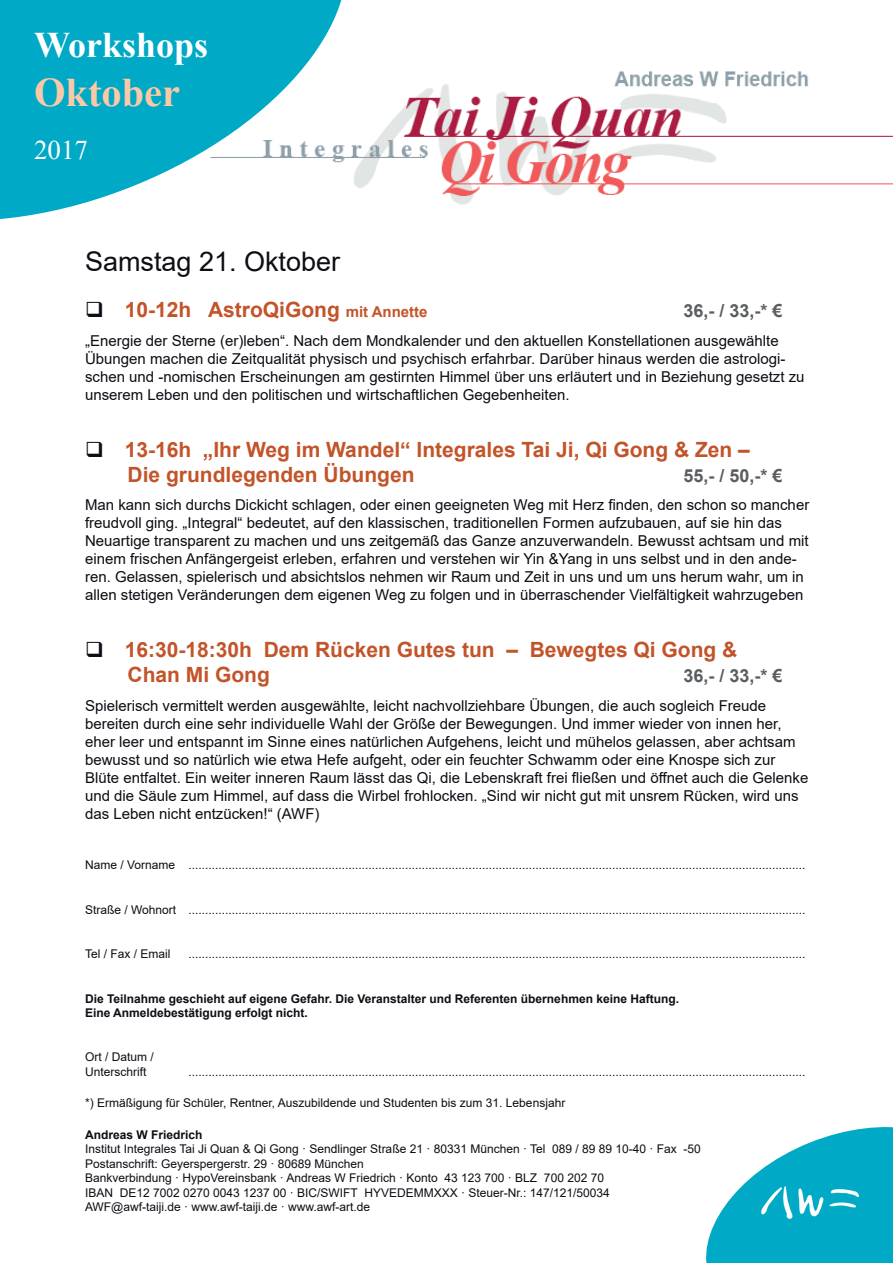
<style>
.page{position:relative;width:893px;height:1263px;background:#fff}
.page>*{position:absolute;margin:0;border:0;box-sizing:border-box;transform-origin:0 0}
.t1{font:700 40.5px "Times New Roman";color:#fbc9a7}
.t2{font:700 36px "Times New Roman";color:#fff}
.t3{font:27px "Arial";color:#0e0c14}
.t4{font:27px "Times New Roman";color:#fff}
.t5{font:700 21px/25.2px "Arial";color:#c25429}
.t6{font:700 18px "Arial";color:#5a5e61}
.t7{font:15px/18px "Arial";color:#0e0c14}
.t8{font:12px/14.4px "Arial";color:#0e0c14}
.t9{font:700 12px/14.4px "Arial";color:#0e0c14}
.s1{color:#0e0c14}
.s2{font-size:15px}
</style>
<div class="page">
<img style="left:378px;top:71px;width:515px;height:134px">
<svg style="left:0;top:0;width:378px;height:219px"></svg>
<svg style="left:706px;top:1127px;width:187px;height:136px"></svg>
<img style="left:761px;top:1187px;width:97px;height:31px">
<h2 class="t2" style="left:34px;top:19px;width:176px">Workshops</h2>
<h1 class="t1" style="left:34px;top:63px;width:148px">Oktober</h1>
<h3 class="t4" style="left:34px;top:131px;width:55px">2017</h3>
<h3 class="t3" style="left:85px;top:242px;width:257px">Samstag 21. Oktober</h3>
<h3 class="t5" style="left:85px;top:297px;width:344px"><span class="s1">❑</span> 10-12h AstroQiGong <span class="s2">mit Annette</span></h3>
<p class="t6" style="left:683px;top:298px;width:101px">36,- / 33,-* €</p>
<p class="t7" style="left:85px;top:331px;width:721px">„Energie der Sterne (er)leben“. Nach dem Mondkalender und den aktuellen Konstellationen ausgewählte Übungen machen die Zeitqualität physisch und psychisch erfahrbar. Darüber hinaus werden die astrologi&shy;schen und -nomischen Erscheinungen am gestirnten Himmel über uns erläutert und in Beziehung gesetzt zu unserem Leben und den politischen und wirtschaftlichen Gegebenheiten.</p>
<h3 class="t5" style="left:128px;top:437px;width:624px;text-indent:-43px"><span class="s1">❑</span> 13-16h „Ihr Weg im Wandel“ Integrales Tai Ji, Qi Gong &amp; Zen –<br>Die grundlegenden Übungen</h3>
<p class="t6" style="left:683px;top:463px;width:101px">55,- / 50,-* €</p>
<p class="t7" style="left:85px;top:496px;width:726px">Man kann sich durchs Dickicht schlagen, oder einen geeigneten Weg mit Herz finden, den schon so mancher freudvoll ging. „Integral“ bedeutet, auf den klassischen, traditionellen Formen aufzubauen, auf sie hin das Neuartige transparent zu machen und uns zeitgemäß das Ganze anzuverwandeln. Bewusst achtsam und mit einem frischen Anfängergeist erleben, erfahren und verstehen wir Yin &amp;Yang in uns selbst und in den ande&shy;ren. Gelassen, spielerisch und absichtslos nehmen wir Raum und Zeit in uns und um uns herum wahr, um in allen stetigen Veränderungen dem eigenen Weg zu folgen und in überraschender Vielfältigkeit wahrzugeben</p>
<h3 class="t5" style="left:128px;top:637px;width:611px;text-indent:-43px"><span class="s1">❑</span> 16:30-18:30h Dem Rücken Gutes tun – Bewegtes Qi Gong &amp;<br>Chan Mi Gong</h3>
<p class="t6" style="left:683px;top:663px;width:101px">36,- / 33,-* €</p>
<p class="t7" style="left:85px;top:696px;width:725px">Spielerisch vermittelt werden ausgewählte, leicht nachvollziehbare Übungen, die auch sogleich Freude bereiten durch eine sehr individuelle Wahl der Größe der Bewegungen. Und immer wieder von innen her, eher leer und entspannt im Sinne eines natürlichen Aufgehens, leicht und mühelos gelassen, aber achtsam bewusst und so natürlich wie etwa Hefe aufgeht, oder ein feuchter Schwamm oder eine Knospe sich zur Blüte entfaltet. Ein weiter inneren Raum lässt das Qi, die Lebenskraft frei fließen und öffnet auch die Gelenke und die Säule zum Himmel, auf dass die Wirbel frohlocken. „Sind wir nicht gut mit unsrem Rücken, wird uns das Leben nicht entzücken!“ (AWF)</p>
<p class="t8" style="left:85px;top:858px;width:722px">Name / Vorname .........................................................................................................................................................................................</p>
<p class="t8" style="left:85px;top:902px;width:722px">Straße / Wohnort .........................................................................................................................................................................................</p>
<p class="t8" style="left:85px;top:947px;width:87px">Tel / Fax / Email</p>
<p class="t8" style="left:188px;top:947px;width:619px">.........................................................................................................................................................................................</p>
<p class="t9" style="left:85px;top:991px;width:595px">Die Teilnahme geschieht auf eigene Gefahr. Die Veranstalter und Referenten übernehmen keine Haftung.<br>Eine Anmeldebestätigung erfolgt nicht.</p>
<p class="t8" style="left:85px;top:1050px;width:70px">Ort / Datum /<br>Unterschrift</p>
<p class="t8" style="left:188px;top:1064px;width:619px">.........................................................................................................................................................................................</p>
<p class="t8" style="left:85px;top:1095px;width:482px">*) Ermäßigung für Schüler, Rentner, Auszubildende und Studenten bis zum 31. Lebensjahr</p>
<p class="t9" style="left:85px;top:1128px;width:119px">Andreas W Friedrich</p>
<p class="t8" style="left:85px;top:1142px;width:617px">Institut Integrales Tai Ji Quan &amp; Qi Gong · Sendlinger Straße 21 · 80331 München · Tel 089 / 89 89 10-40 · Fax -50<br>Postanschrift: Geyerspergerstr. 29 · 80689 München<br>Bankverbindung · HypoVereinsbank · Andreas W Friedrich · Konto 43 123 700 · BLZ 700 202 70<br>IBAN DE12 7002 0270 0043 1237 00 · BIC/SWIFT HYVEDEMMXXX · Steuer-Nr.: 147/121/50034<br>AWF@awf-taiji.de · www.awf-taiji.de · www.awf-art.de</p>
</div>
